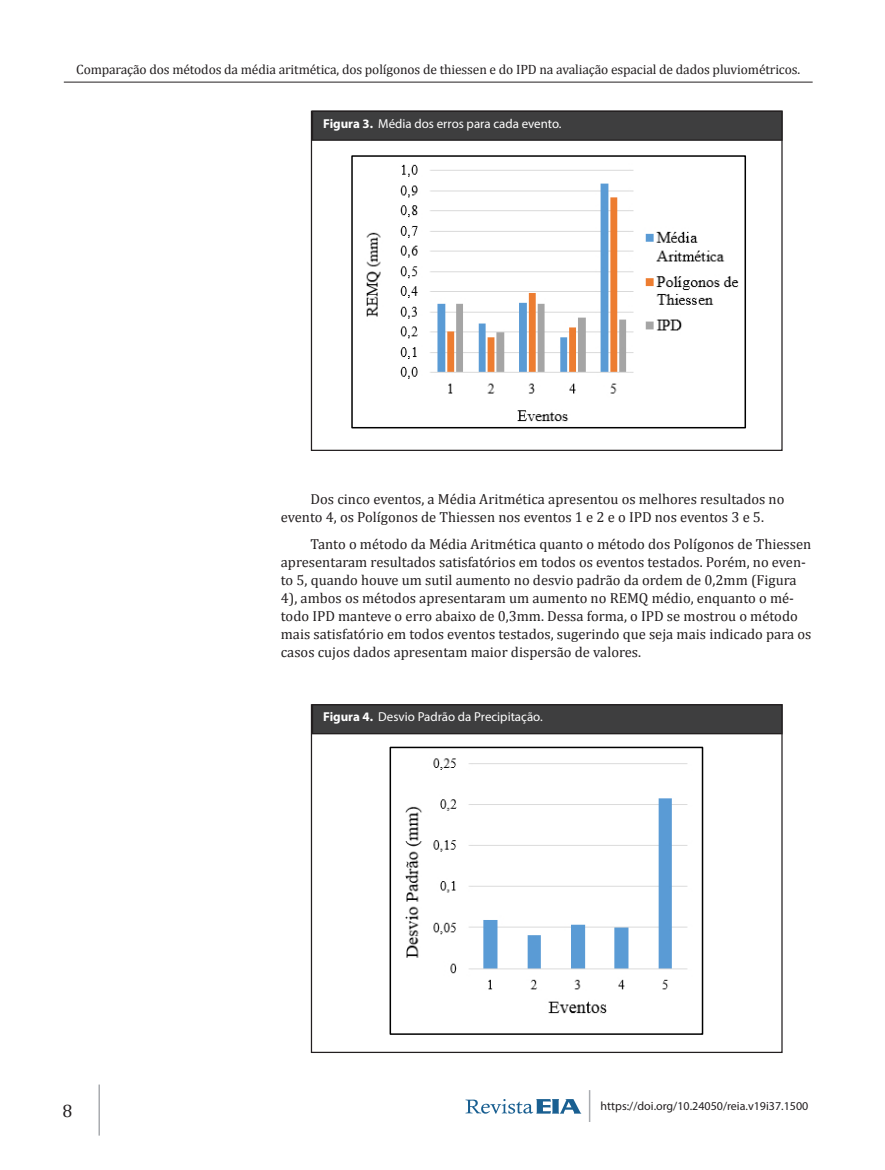
<style>
.page{position:relative;width:885px;height:1170px;background:#fff}
.page>*{position:absolute;margin:0;border:0;box-sizing:border-box;transform-origin:0 0}
.t1{font:18px "Cambria";color:#231f20}
.Cuerpo_de_texto{font:14.55px/18px "Cambria";color:#231f20}
.t2{font:13.5px "Cambria";letter-spacing:-.01em;color:#231f20}
.t3{font:12.9px "Myriad Pro";color:#fff}
.t4{font:12px "Myriad Pro";color:#231f20}
.s1{font-weight:700}
</style>
<div class="page">
<hr style="left:98px;top:1084px;width:2px;height:51px;background:#a9acb0">
<svg style="left:465px;top:1099px;width:116px;height:14px"></svg>
<hr style="left:64px;top:82px;width:748px;height:1px;background:#231f20">
<hr style="left:588px;top:1089px;width:2px;height:32px;background:#a9acb0">
<img style="left:366px;top:164px;width:373px;height:258px">
<div style="left:351px;top:155px;width:395px;height:273px;border:2px solid #000"></div>
<div style="left:312px;top:111px;width:469px;height:29px;background:#3e3e3f"></div>
<div style="left:312px;top:111px;width:470px;height:30px;border:1px solid #231f20"></div>
<div style="left:312px;top:704px;width:469px;height:29px;background:#3e3e3f"></div>
<div style="left:312px;top:704px;width:470px;height:30px;border:1px solid #231f20"></div>
<img style="left:405px;top:758px;width:283px;height:256px">
<div style="left:389px;top:746px;width:314px;height:288px;border:2px solid #000"></div>
<p class="t2" style="left:76px;top:61px;width:725px">Comparação dos métodos da média aritmética, dos polígonos de thiessen e do IPD na avaliação espacial de dados pluviométricos.</p>
<p class="t3" style="left:323px;top:116px;width:240px"><span class="s1">Figura 3.</span> Média dos erros para cada evento.</p>
<p class="Cuerpo_de_texto" style="left:281px;top:490px;width:505px;text-indent:30px">Dos cinco eventos, a Média Aritmética apresentou os melhores resultados no evento 4, os Polígonos de Thiessen nos eventos 1 e 2 e o IPD nos eventos 3 e 5.</p>
<p class="Cuerpo_de_texto" style="left:281px;top:534px;width:532px;text-indent:30px">Tanto o método da Média Aritmética quanto o método dos Polígonos de Thiessen apresentaram resultados satisfatórios em todos os eventos testados. Porém, no even&shy;to 5, quando houve um sutil aumento no desvio padrão da ordem de 0,2mm (Figura 4), ambos os métodos apresentaram um aumento no REMQ médio, enquanto o mé&shy;todo IPD manteve o erro abaixo de 0,3mm. Dessa forma, o IPD se mostrou o método mais satisfatório em todos eventos testados, sugerindo que seja mais indicado para os casos cujos dados apresentam maior dispersão de valores.</p>
<p class="t3" style="left:323px;top:709px;width:221px"><span class="s1">Figura 4.</span> Desvio Padrão da Precipitação.</p>
<p class="t1" style="left:62px;top:1099px;width:11px">8</p>
<p class="t4" style="left:600px;top:1098px;width:209px">https://doi.org/10.24050/reia.v19i37.1500</p>
</div>
